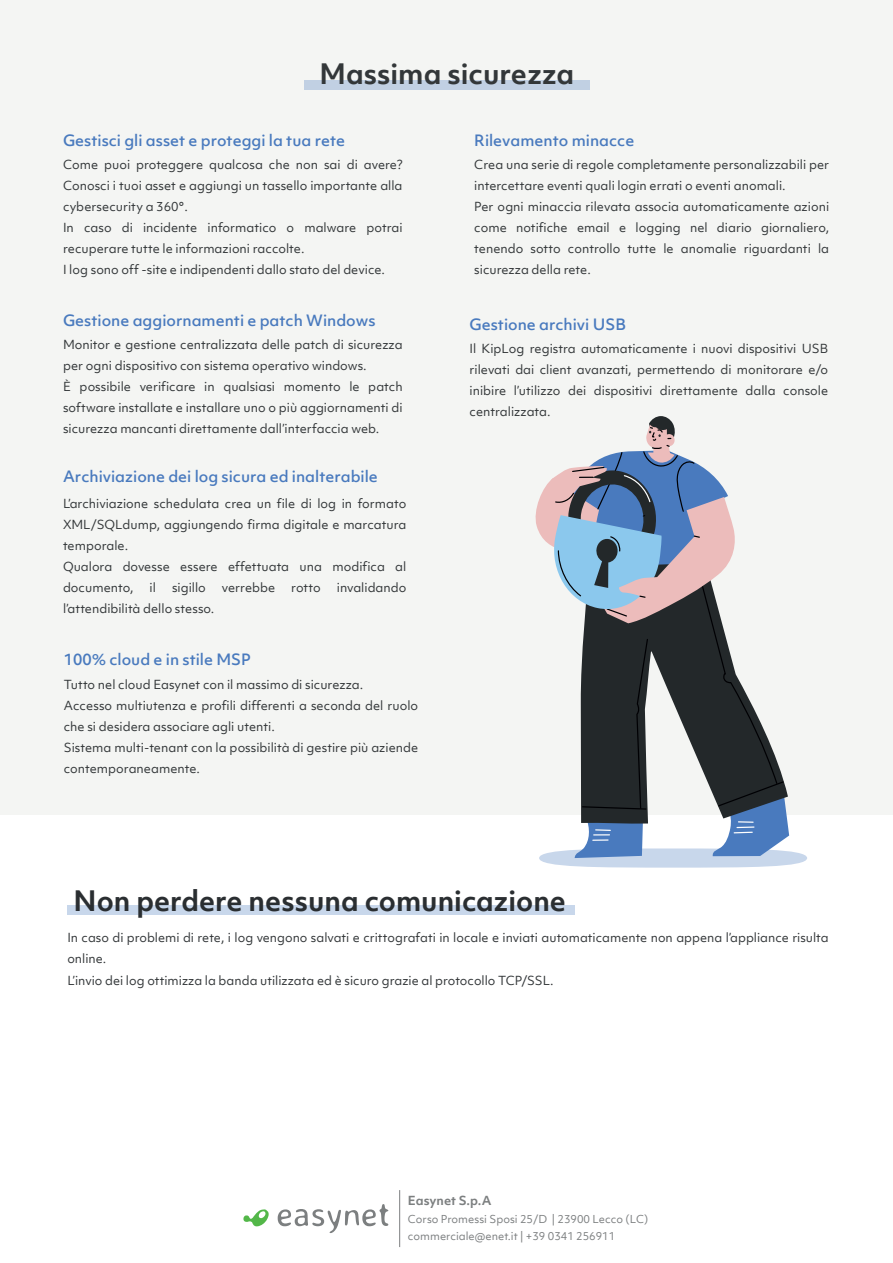
<style>
.page{position:relative;width:893px;height:1263px;background:#fff}
.page>*{position:absolute;margin:0;border:0;box-sizing:border-box;transform-origin:0 0}
.t1{font:700 27px "Objektiv Mk 1";color:#2a2e31}
.t2{font:700 27px "Objektiv Mk 1";color:#333739}
.t3{font:500 15px "Objektiv Mk 1";color:#497abe}
.t4{font:12px/21px "Objektiv Mk 1";color:#333739}
.t5{font:700 12px "Objektiv Mk 1";color:#7c7f80}
.t6{font:10.5px/16.5px "Objektiv Mk 1";color:#7c7f80}
</style>
<div class="page">
<div style="left:0;top:0;width:893px;height:814px;background:#f4f5f3"></div>
<div style="left:68px;top:905px;width:507px;height:9px;background:#c8d7eb"></div>
<div style="left:304px;top:81px;width:285px;height:9px;background:#c1d0e3"></div>
<svg style="left:278px;top:1204px;width:110px;height:29px"></svg>
<svg style="left:243px;top:1209px;width:26px;height:18px"></svg>
<div style="left:539px;top:848px;width:268px;height:20px;background:#c8d7eb;border-radius:50%"></div>
<svg style="left:532px;top:416px;width:257px;height:442px"></svg>
<h1 class="t2" style="left:320px;top:55px;width:256px">Massima sicurezza</h1>
<p class="t3" style="left:63px;top:129px;width:284px">Gestisci gli asset e proteggi la tua rete</p>
<p class="t4" style="left:63px;top:154px;width:341px">Come puoi proteggere qualcosa che non sai di avere?<br>Conosci i tuoi asset e aggiungi un tassello importante alla cybersecurity a 360°.<br>In caso di incidente informatico o malware potrai recuperare tutte le informazioni raccolte.<br>I log sono off -site e indipendenti dallo stato del device.</p>
<p class="t3" style="left:63px;top:310px;width:314px">Gestione aggiornamenti e patch Windows</p>
<p class="t4" style="left:63px;top:334px;width:341px">Monitor e gestione centralizzata delle patch di sicurezza per ogni dispositivo con sistema operativo windows.<br>È possibile verificare in qualsiasi momento le patch software installate e installare uno o più aggiornamenti di sicurezza mancanti direttamente dall’interfaccia web.</p>
<p class="t3" style="left:63px;top:466px;width:316px">Archiviazione dei log sicura ed inalterabile</p>
<p class="t4" style="left:63px;top:493px;width:345px">L’archiviazione schedulata crea un file di log in formato XML/SQLdump, aggiungendo firma digitale e marcatura temporale.<br>Qualora dovesse essere effettuata una modifica al documento,</p>
<p class="t4" style="left:150px;top:577px;width:8px">il</p>
<p class="t4" style="left:172px;top:577px;width:35px">sigillo</p>
<p class="t4" style="left:222px;top:577px;width:55px">verrebbe</p>
<p class="t4" style="left:291px;top:577px;width:31px">rotto</p>
<p class="t4" style="left:337px;top:577px;width:71px">invalidando</p>
<p class="t4" style="left:63px;top:598px;width:153px">l’attendibilità dello stesso.</p>
<p class="t3" style="left:64px;top:649px;width:189px">100% cloud e in stile MSP</p>
<p class="t4" style="left:64px;top:674px;width:356px">Tutto nel cloud Easynet con il massimo di sicurezza.<br>Accesso multiutenza e profili differenti a seconda del ruolo che si desidera associare agli utenti.<br>Sistema multi-tenant con la possibilità di gestire più aziende contemporaneamente.</p>
<p class="t3" style="left:474px;top:129px;width:161px">Rilevamento minacce</p>
<p class="t4" style="left:474px;top:154px;width:356px">Crea una serie di regole completamente personalizzabili per intercettare eventi quali login errati o eventi anomali.<br>Per ogni minaccia rilevata associa automaticamente azioni come notifiche email e logging nel diario giornaliero, tenendo sotto controllo tutte le anomalie riguardanti la sicurezza della rete.</p>
<p class="t3" style="left:469px;top:314px;width:158px">Gestione archivi USB</p>
<p class="t4" style="left:470px;top:338px;width:360px;text-align:justify">Il KipLog registra automaticamente i nuovi dispositivi USB rilevati dai client avanzati, permettendo di monitorare e/o inibire l’utilizzo dei dispositivi direttamente dalla console centralizzata.</p>
<h1 class="t1" style="left:74px;top:881px;width:494px">Non perdere nessuna comunicazione</h1>
<p class="t4" style="left:67px;top:927px;width:763px">In caso di problemi di rete, i log vengono salvati e crittografati in locale e inviati automaticamente non appena l’appliance risulta online.<br>L’invio dei log ottimizza la banda utilizzata ed è sicuro grazie al protocollo TCP/SSL.</p>
<p class="t5" style="left:408px;top:1192px;width:85px">Easynet S.p.A</p>
<p class="t6" style="left:408px;top:1211px;width:242px">Corso Promessi Sposi 25/D | 23900 Lecco (LC) commerciale@enet.it | +39 0341 256911</p>
</div>
